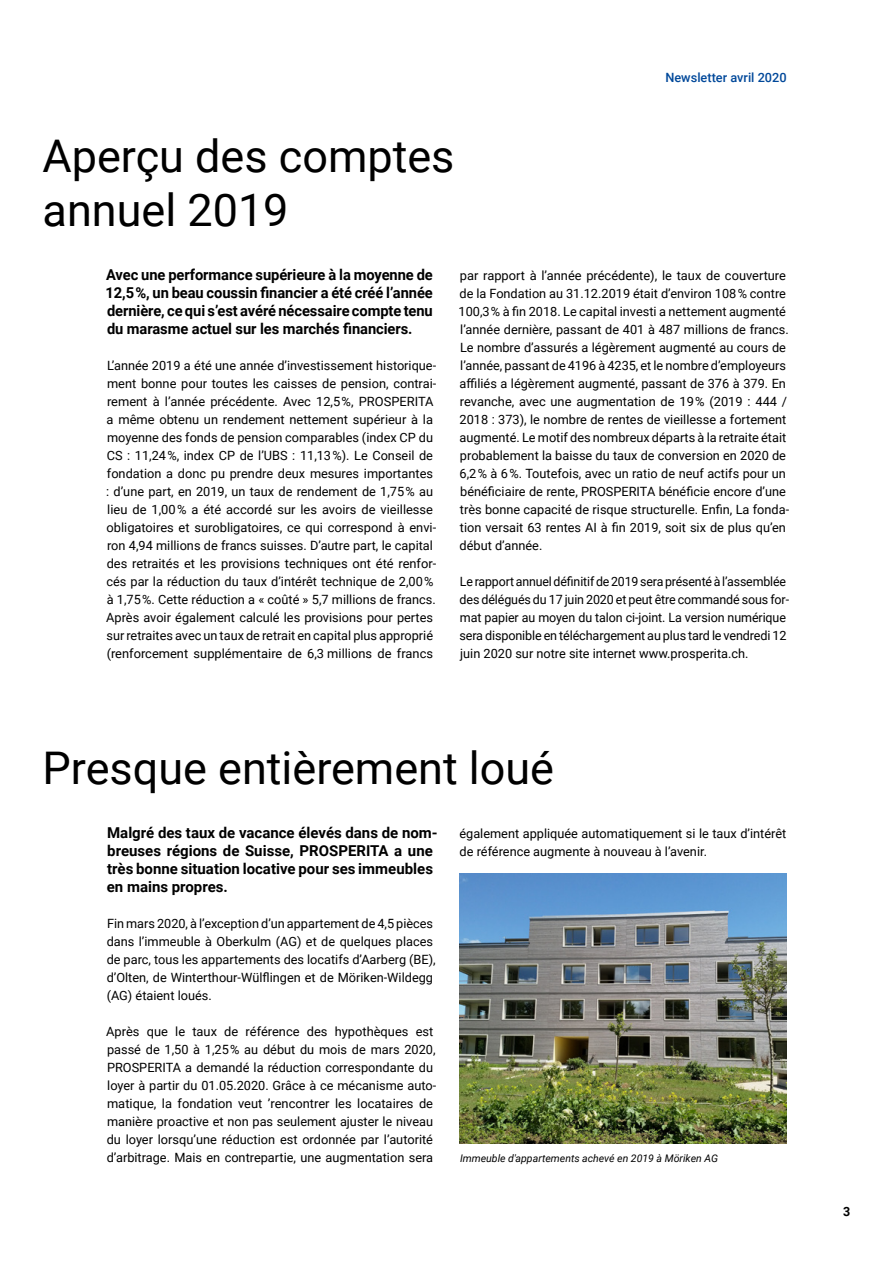
<style>
.page{position:relative;width:893px;height:1263px;background:#fff}
.page>*{position:absolute;margin:0;border:0;box-sizing:border-box;transform-origin:0 0}
.t1{font:45px/54px "Roboto";color:#000}
.t2{font:700 15px/18px "Roboto";color:#000}
.t3{font:12.75px/18px "Roboto";color:#000}
.t4{font:500 12.75px "Roboto";color:#00489a}
.t5{font:700 12.75px "Roboto";color:#000}
.t6{font:italic 10.5px "Roboto";color:#000}
</style>
<div class="page">
<img style="left:459px;top:874px;width:328px;height:270px">
<h1 class="t1" style="left:43px;top:127px;width:413px">Aperçu des comptes annuel 2019</h1>
<p class="t4" style="left:665px;top:68px;width:123px">Newsletter avril 2020</p>
<p class="t2" style="left:105px;top:265px;width:329px;text-align:justify">Avec une performance supérieure à la moyenne de 12,5 %, un beau coussin financier a été créé l’année dernière, ce qui s’est avéré nécessaire compte tenu du marasme actuel sur les marchés financiers.</p>
<p class="t3" style="left:106px;top:356px;width:332px">L’année 2019 a été une année d’investissement historique&shy;ment bonne pour toutes les caisses de pension, contrai&shy;rement à l’année précédente. Avec 12,5 %, PROSPERITA a même obtenu un rendement nettement supérieur à la moyenne des fonds de pension comparables (index CP du CS : 11,24 %, index CP de l’UBS : 11,13 %). Le Conseil de fondation a donc pu prendre deux mesures importantes : d’une part, en 2019, un taux de rendement de 1,75 % au lieu de 1,00 % a été accordé sur les avoirs de vieillesse obligatoires et surobligatoires, ce qui correspond à envi&shy;ron 4,94 millions de francs suisses. D’autre part, le capital des retraités et les provisions techniques ont été renfor&shy;cés par la réduction du taux d’intérêt technique de 2,00 % à 1,75 %. Cette réduction a « coûté » 5,7 millions de francs.<br>Après avoir également calculé les provisions pour pertes sur retraites avec un taux de retrait en capital plus approprié (renforcement supplémentaire de 6,3 millions de francs</p>
<p class="t3" style="left:458px;top:266px;width:332px">par rapport à l’année précédente), le taux de couverture de la Fondation au 31.12.2019 était d’environ 108 % contre 100,3 % à fin 2018. Le capital investi a nettement augmenté l’année dernière, passant de 401 à 487 millions de francs.<br>Le nombre d’assurés a légèrement augmenté au cours de l’année, passant de 4196 à 4235, et le nombre d’employeurs affiliés a légèrement augmenté, passant de 376 à 379. En revanche, avec une augmentation de 19 % (2019 : 444 / 2018 : 373), le nombre de rentes de vieillesse a fortement augmenté. Le motif des nombreux départs à la retraite était probablement la baisse du taux de conversion en 2020 de 6,2 % à 6 %. Toutefois, avec un ratio de neuf actifs pour un bénéficiaire de rente, PROSPERITA bénéficie encore d’une très bonne capacité de risque structurelle. Enfin, La fonda&shy;tion versait 63 rentes AI à fin 2019, soit six de plus qu’en début d’année.</p>
<p class="t3" style="left:459px;top:572px;width:331px">Le rapport annuel définitif de 2019 sera présenté à l’assemblée des délégués du 17 juin 2020 et peut être commandé sous for&shy;mat papier au moyen du talon ci-joint. La version numérique sera disponible en téléchargement au plus tard le vendredi 12 juin 2020 sur notre site internet www.prosperita.ch.</p>
<h1 class="t1" style="left:43px;top:739px;width:513px">Presque entièrement loué</h1>
<p class="t2" style="left:107px;top:823px;width:332px">Malgré des taux de vacance élevés dans de nom&shy;breuses régions de Suisse, PROSPERITA a une très bonne situation locative pour ses immeubles en mains propres.</p>
<p class="t3" style="left:107px;top:914px;width:330px">Fin mars 2020, à l’exception d’un appartement de 4,5 pièces dans l’immeuble à Oberkulm (AG) et de quelques places de parc, tous les appartements des locatifs d’Aarberg (BE), d’Olten, de Winterthour-Wülflingen et de Möriken-Wildegg (AG) étaient loués.</p>
<p class="t3" style="left:106px;top:1022px;width:331px">Après que le taux de référence des hypothèques est passé de 1,50 à 1,25 % au début du mois de mars 2020, PROSPERITA a demandé la réduction correspondante du loyer à partir du 01.05.2020. Grâce à ce mécanisme auto&shy;matique, la fondation veut ’rencontrer les locataires de manière proactive et non pas seulement ajuster le niveau du loyer lorsqu’une réduction est ordonnée par l’autorité d’arbitrage. Mais en contrepartie, une augmentation sera</p>
<p class="t3" style="left:459px;top:824px;width:328px">également appliquée automatiquement si le taux d’intérêt de référence augmente à nouveau à l’avenir.</p>
<p class="t6" style="left:460px;top:1151px;width:259px">Immeuble d'appartements achevé en 2019 à Möriken AG</p>
<p class="t5" style="left:843px;top:1202px;width:9px">3</p>
</div>
